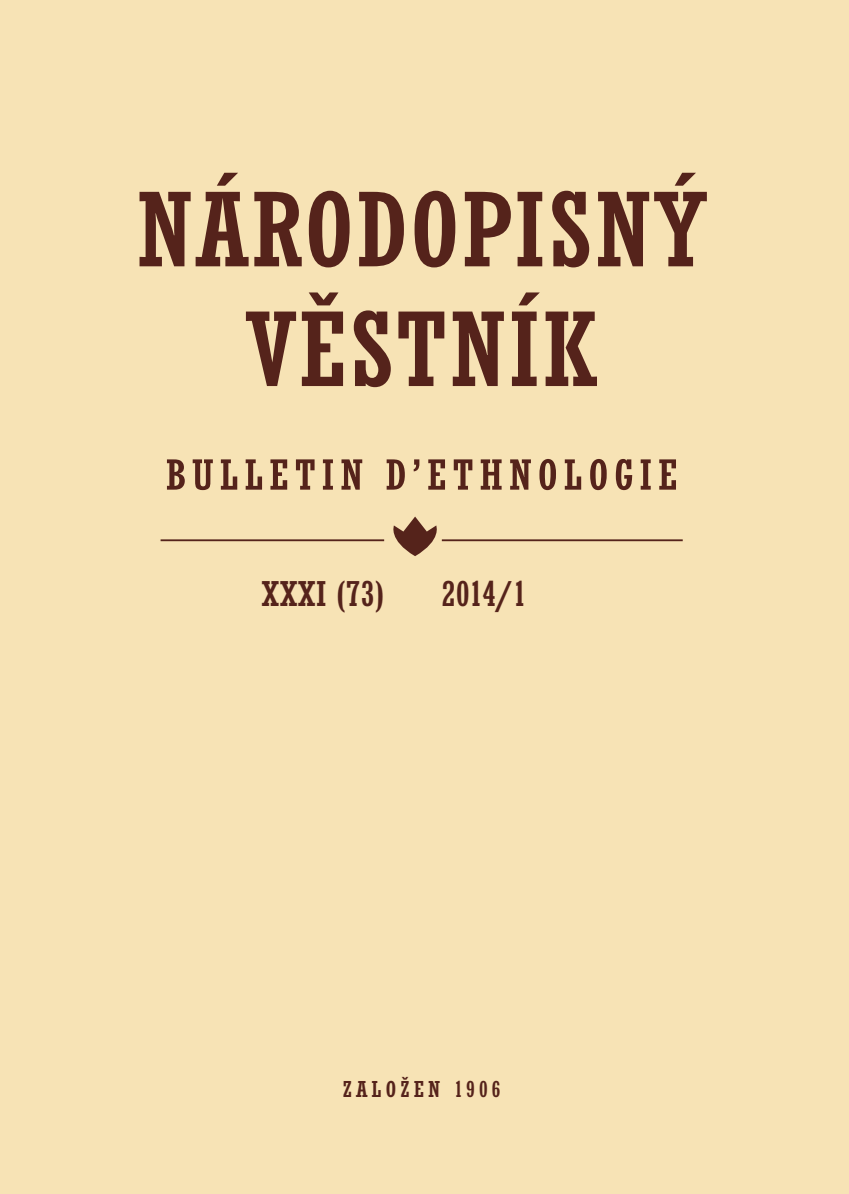
<style>
.page{position:relative;width:849px;height:1194px;background:#fff}
.page>*{position:absolute;margin:0;border:0;box-sizing:border-box;transform-origin:0 0}
.t1{font:condensed 111.6px/119.8px "Roctus TCE";letter-spacing:.02em;color:#55231b;text-align:center;scale:1.2 1}
.t2{font:condensed 45.4px "Roctus TCE";letter-spacing:.11em;color:#55231b;scale:1.2 1}
.t3{font:condensed 37.4px "Roctus TCE";letter-spacing:.02em;color:#55231b;scale:1.2 1}
.t4{font:condensed 24px "Roctus TCE";letter-spacing:.145em;color:#55231b;scale:1.2 1}
</style>
<div class="page">
<div style="left:0;top:0;width:848px;height:1194px;background:#f7e3b5"></div>
<hr style="left:160px;top:539px;width:224px;height:2px;background:#55231b">
<hr style="left:441px;top:539px;width:241px;height:2px;background:#55231b">
<svg style="left:393px;top:516px;width:49px;height:40px"></svg>
<h1 class="t1" style="left:136px;top:171px;width:476px">NÁRODOPISNÝ<br>VĚSTNÍK</h1>
<p class="t2" style="left:166px;top:450px;width:428px">BULLETIN D’ETHNOLOGIE</p>
<p class="t3" style="left:262px;top:574px;width:103px">XXXI (73)</p>
<p class="t3" style="left:441px;top:574px;width:72px">2014/1</p>
<p class="t4" style="left:342px;top:1076px;width:133px">ZALOŽEN 1906</p>
</div>
